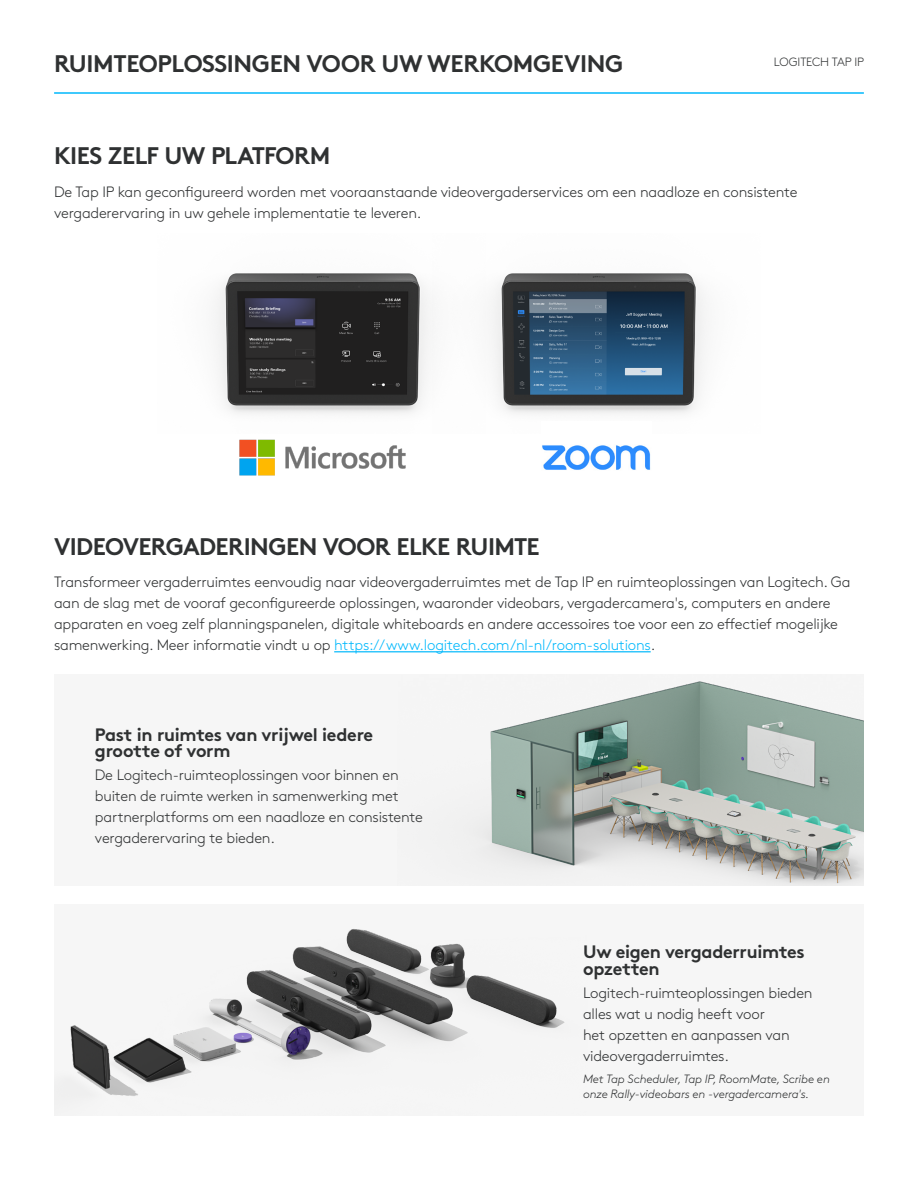
<style>
.page{position:relative;width:918px;height:1188px;background:#fff}
.page>*{position:absolute;margin:0;border:0;box-sizing:border-box;transform-origin:0 0}
.t1{font:700 24px "Brown Pro";letter-spacing:-.025em;color:#2f3132}
.Body_copy{font:700 18px/16.5px "Brown Pro";letter-spacing:-.015em;color:#2f3132}
.Body_copy-2{font:300 15px/21px "Brown Pro";letter-spacing:-.015em;color:#2f3132}
.Body_copy-3{font:italic 300 12px/15px "Brown Pro";letter-spacing:-.015em;color:#2f3132}
.t2{font:300 12px "Brown Pro";letter-spacing:-.005em;color:#2f3132}
.s1{color:#00b8fc}
</style>
<div class="page">
<hr style="left:54px;top:92px;width:810px;height:2px;background:#00b8fc">
<hr style="left:334px;top:651px;width:317px;height:1px;background:#00b8fc">
<div style="left:54px;top:674px;width:810px;height:212px;background:#f6f6f6"></div>
<img style="left:481px;top:681px;width:383px;height:205px">
<div style="left:54px;top:904px;width:810px;height:212px;background:#f6f6f6"></div>
<img style="left:70px;top:929px;width:495px;height:167px">
<img style="left:215px;top:273px;width:218px;height:141px">
<img style="left:491px;top:273px;width:215px;height:141px">
<img style="left:239px;top:439px;width:167px;height:37px">
<img style="left:542px;top:445px;width:109px;height:25px">
<h2 class="t1" style="left:54px;top:44px;width:571px">RUIMTEOPLOSSINGEN VOOR UW WERKOMGEVING</h2>
<h6 class="t2" style="left:774px;top:53px;width:92px">LOGITECH TAP IP</h6>
<p class="t1" style="left:54px;top:136px;width:278px">KIES ZELF UW PLATFORM</p>
<p class="Body_copy-2" style="left:54px;top:180px;width:745px">De Tap IP kan geconfigureerd worden met vooraanstaande videovergaderservices om een naadloze en consistente vergaderervaring in uw gehele implementatie te leveren.</p>
<p class="t1" style="left:54px;top:527px;width:487px">VIDEOVERGADERINGEN VOOR ELKE RUIMTE</p>
<p class="Body_copy-2" style="left:54px;top:571px;width:798px">Transformeer vergaderruimtes eenvoudig naar videovergaderruimtes met de Tap IP en ruimteoplossingen van Logitech. Ga aan de slag met de vooraf geconfigureerde oplossingen, waaronder videobars, vergadercamera's, computers en andere apparaten en voeg zelf planningspanelen, digitale whiteboards en andere accessoires toe voor een zo effectief mogelijke samenwerking. Meer informatie vindt u op <span class="s1">https://www.logitech.com/nl-nl/room-solutions</span>.</p>
<p class="Body_copy" style="left:95px;top:724px;width:280px">Past in ruimtes van vrijwel iedere grootte of vorm</p>
<p class="Body_copy-2" style="left:95px;top:764px;width:329px">De Logitech-ruimteoplossingen voor binnen en buiten de ruimte werken in samenwerking met partnerplatforms om een naadloze en consistente vergaderervaring te bieden.</p>
<p class="Body_copy" style="left:583px;top:942px;width:223px">Uw eigen vergaderruimtes opzetten</p>
<p class="Body_copy-2" style="left:583px;top:981px;width:231px">Logitech-ruimteoplossingen bieden alles wat u nodig heeft voor<br>het opzetten en aanpassen van videovergaderruimtes.</p>
<p class="Body_copy-3" style="left:583px;top:1070px;width:248px">Met Tap Scheduler, Tap IP, RoomMate, Scribe en onze Rally-videobars en -vergadercamera's.</p>
</div>
